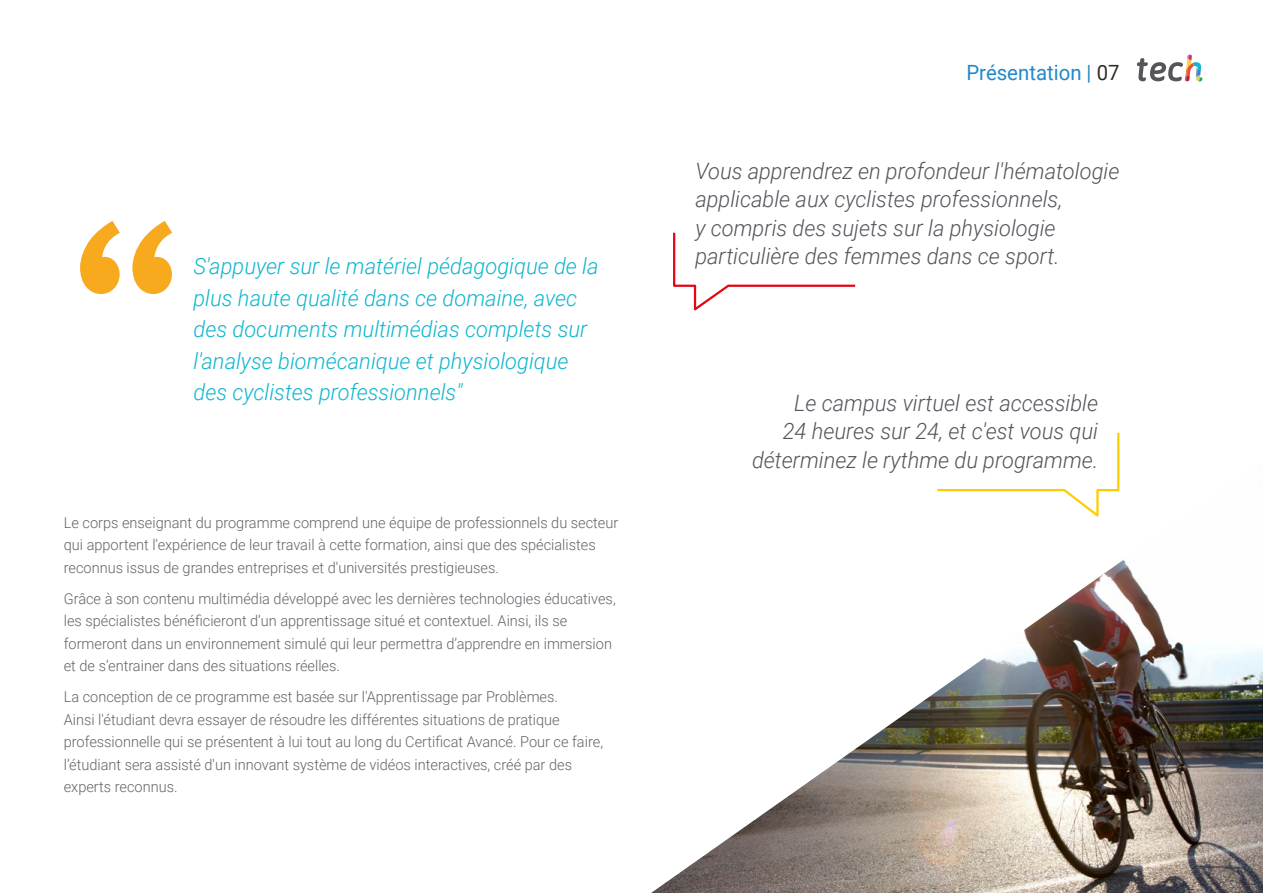
<style>
.page{position:relative;width:1263px;height:893px;background:#fff}
.page>*{position:absolute;margin:0;border:0;box-sizing:border-box;transform-origin:0 0}
.t1{font:italic 300 22.5px/28.5px "Roboto";color:#52555b;text-align:right}
.t2{font:italic 300 22.5px/31.5px "Roboto";color:#0fb6cf}
.t3{font:21px "Roboto";color:#2488c9}
.t4{font:300 15px/22.5px "Roboto";color:#61646a}
.s1{color:#312e20}
</style>
<div class="page">
<svg style="left:80px;top:221px;width:92px;height:73px"></svg>
<svg style="left:1117px;top:432px;width:3px;height:29px"></svg>
<svg style="left:673px;top:232px;width:183px;height:79px"></svg>
<img style="left:651px;top:461px;width:612px;height:432px">
<svg style="left:1137px;top:55px;width:65px;height:27px"></svg>
<h1 class="t2" style="left:193px;top:249px;width:407px">S'appuyer sur le matériel pédagogique de la plus haute qualité dans ce domaine, avec des documents multimédias complets sur l'analyse biomécanique et physiologique des cyclistes professionnels"</h1>
<p class="t4" style="left:64px;top:511px;width:556px">Le corps enseignant du programme comprend une équipe de professionnels du secteur qui apportent l'expérience de leur travail à cette formation, ainsi que des spécialistes reconnus issus de grandes entreprises et d'universités prestigieuses.</p>
<p class="t4" style="left:64px;top:587px;width:553px">Grâce à son contenu multimédia développé avec les dernières technologies éducatives, les spécialistes bénéficieront d’un apprentissage situé et contextuel. Ainsi, ils se formeront dans un environnement simulé qui leur permettra d’apprendre en immersion et de s’entrainer dans des situations réelles.</p>
<p class="t4" style="left:64px;top:685px;width:541px">La conception de ce programme est basée sur l'Apprentissage par Problèmes.<br>Ainsi l'étudiant devra essayer de résoudre les différentes situations de pratique professionnelle qui se présentent à lui tout au long du Certificat Avancé. Pour ce faire, l’étudiant sera assisté d'un innovant système de vidéos interactives, créé par des experts reconnus.</p>
<h2 class="t3" style="left:966px;top:57px;width:155px">Présentation | <span class="s1">07</span></h2>
<h1 class="t1" style="left:695px;top:156px;width:426px;text-align:left">Vous apprendrez en profondeur l'hématologie applicable aux cyclistes professionnels,<br>y compris des sujets sur la physiologie particulière des femmes dans ce sport.</h1>
<h1 class="t1" style="left:752px;top:388px;width:348px">Le campus virtuel est accessible<br>24 heures sur 24, et c'est vous qui déterminez le rythme du programme.</h1>
</div>
